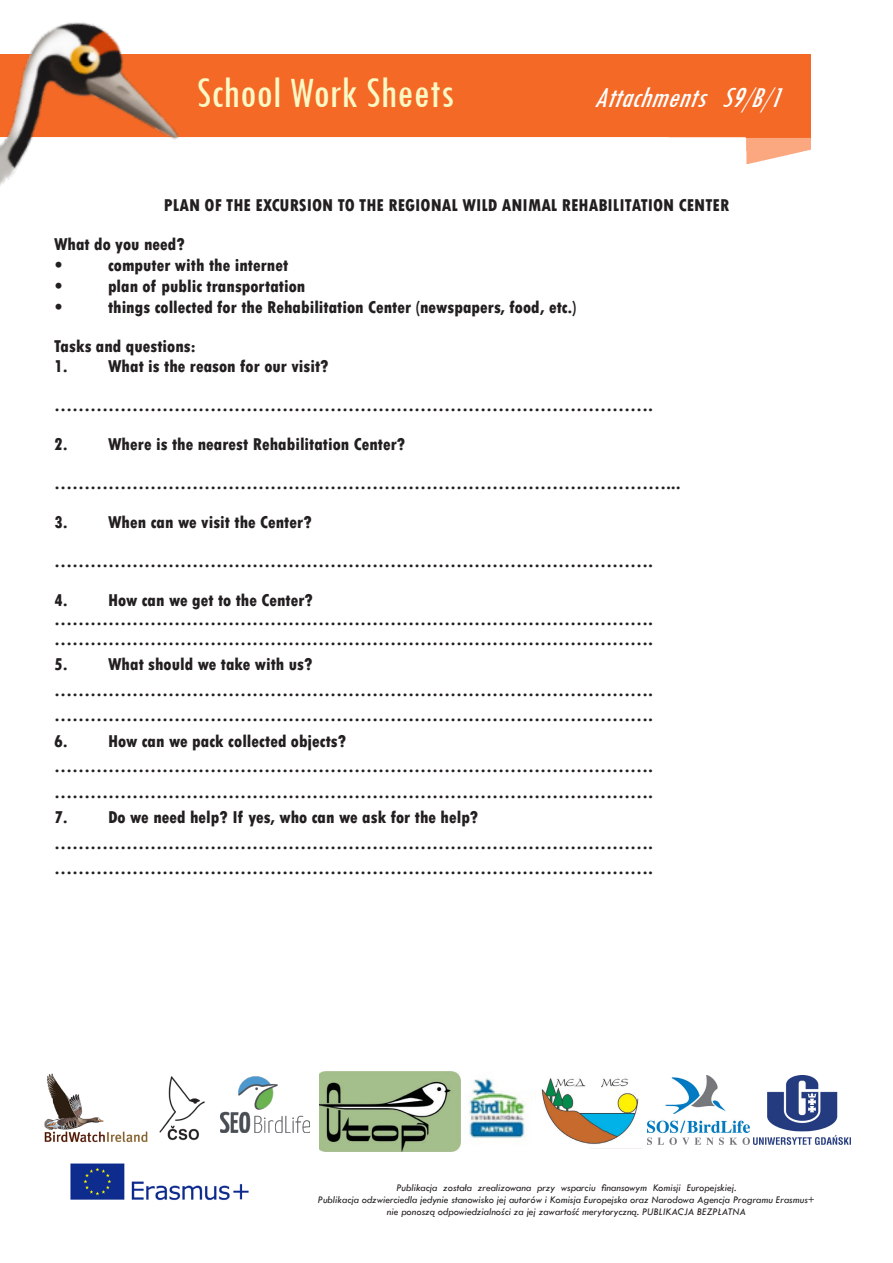
<style>
.page{position:relative;width:893px;height:1263px;background:#fff}
.page>*{position:absolute;margin:0;border:0;box-sizing:border-box;transform-origin:0 0}
.t1{font:condensed 45px "Tw Cen";color:#faf8c4}
.t2{font:italic condensed 30px "Tw Cen";color:#fff}
.t3{font:800 condensed 18px "Tw Cen";color:#231f20}
.t4{font:italic 10.5px/12px "Tw Cen";color:#231f20;text-align:center}
</style>
<div class="page">
<img style="left:192px;top:54px;width:618px;height:109px">
<img style="left:0;top:22px;width:192px;height:164px">
<img style="left:469px;top:1078px;width:56px;height:64px">
<img style="left:70px;top:1163px;width:179px;height:38px">
<img style="left:319px;top:1071px;width:141px;height:80px">
<img style="left:753px;top:1075px;width:97px;height:69px">
<img style="left:648px;top:1075px;width:102px;height:69px">
<img style="left:541px;top:1078px;width:98px;height:66px">
<img style="left:44px;top:1074px;width:104px;height:69px">
<img style="left:220px;top:1076px;width:89px;height:56px">
<img style="left:159px;top:1076px;width:46px;height:65px">
<p class="t1" style="left:197px;top:66px;width:259px">School Work Sheets</p>
<p class="t2" style="left:594px;top:80px;width:200px">Attachments S9/B/1</p>
<p class="t3" style="left:164px;top:195px;width:567px">PLAN OF THE EXCURSION TO THE REGIONAL WILD ANIMAL REHABILITATION CENTER</p>
<p class="t3" style="left:54px;top:234px;width:132px">What do you need?</p>
<p class="t3" style="left:54px;top:255px;width:10px">•</p>
<p class="t3" style="left:108px;top:255px;width:182px">computer with the internet</p>
<p class="t3" style="left:54px;top:276px;width:10px">•</p>
<p class="t3" style="left:108px;top:276px;width:199px">plan of public transportation</p>
<p class="t3" style="left:54px;top:297px;width:10px">•</p>
<p class="t3" style="left:108px;top:297px;width:470px">things collected for the Rehabilitation Center (newspapers, food, etc.)</p>
<p class="t3" style="left:54px;top:336px;width:143px">Tasks and questions:</p>
<p class="t3" style="left:54px;top:355px;width:276px">1. What is the reason for our visit?</p>
<p class="t3" style="left:54px;top:394px;width:600px">……………………………………………………………………………………….</p>
<p class="t3" style="left:54px;top:433px;width:353px">2. Where is the nearest Rehabilitation Center?</p>
<p class="t3" style="left:54px;top:472px;width:628px">…………………………………………………………………………………………...</p>
<p class="t3" style="left:54px;top:511px;width:259px">3. When can we visit the Center?</p>
<p class="t3" style="left:54px;top:550px;width:600px">……………………………………………………………………………………….</p>
<p class="t3" style="left:54px;top:589px;width:261px">4. How can we get to the Center?</p>
<p class="t3" style="left:54px;top:609px;width:600px">……………………………………………………………………………………….</p>
<p class="t3" style="left:54px;top:628px;width:600px">……………………………………………………………………………………….</p>
<p class="t3" style="left:54px;top:654px;width:260px">5. What should we take with us?</p>
<p class="t3" style="left:54px;top:679px;width:600px">……………………………………………………………………………………….</p>
<p class="t3" style="left:54px;top:705px;width:600px">……………………………………………………………………………………….</p>
<p class="t3" style="left:54px;top:730px;width:294px">6. How can we pack collected objects?</p>
<p class="t3" style="left:54px;top:756px;width:600px">……………………………………………………………………………………….</p>
<p class="t3" style="left:54px;top:781px;width:600px">……………………………………………………………………………………….</p>
<p class="t3" style="left:54px;top:807px;width:426px">7. Do we need help? If yes, who can we ask for the help?</p>
<p class="t3" style="left:54px;top:832px;width:600px">……………………………………………………………………………………….</p>
<p class="t3" style="left:54px;top:858px;width:600px">……………………………………………………………………………………….</p>
<p class="t4" style="left:318px;top:1182px;width:499px">Publikacja została zrealizowana przy wsparciu finansowym Komisji Europejskiej.<br>Publikacja odzwierciedla jedynie stanowisko jej autorów i Komisja Europejska oraz Narodowa Agencja Programu Erasmus+ nie ponoszą odpowiedzialności za jej zawartość merytoryczną. PUBLIKACJA BEZPŁATNA</p>
</div>
